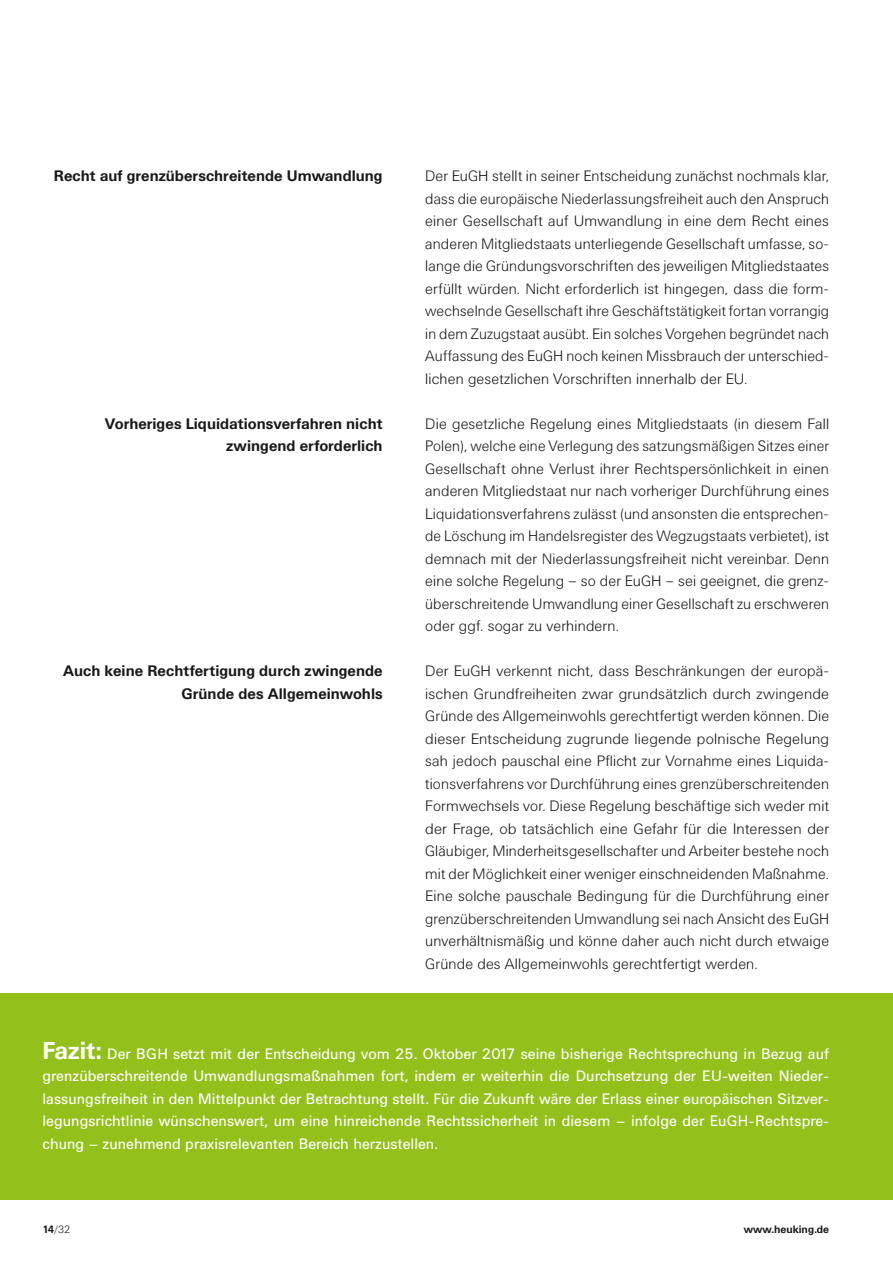
<style>
.page{position:relative;width:893px;height:1263px;background:#fff}
.page>*{position:absolute;margin:0;border:0;box-sizing:border-box;transform-origin:0 0}
.t1{font:300 15px/22.5px "Univers BQ";letter-spacing:.01em;color:#1a1918;text-align:justify}
.t2{font:15px/22.5px "Univers BQ";color:#fff;text-align:justify}
.t3{font:700 15px/22.5px "Univers BQ";color:#1a1918;text-align:right}
.t4{font:700 10.5px "Univers BQ";color:#1a1918}
.t5{font:300 10.5px "Univers BQ";color:#1a1918}
.s1{font-weight:700;font-size:24px}
.s2{font-weight:700}
</style>
<div class="page">
<div style="left:0;top:994px;width:893px;height:206px;background:#94c01c"></div>
<p class="t3" style="left:54px;top:165px;width:330px">Recht auf grenzüberschreitende Umwandlung</p>
<p class="t3" style="left:105px;top:412px;width:279px">Vorheriges Liquidationsverfahren nicht zwingend erforderlich</p>
<p class="t3" style="left:63px;top:660px;width:321px">Auch keine Rechtfertigung durch zwingende<br>Gründe des Allgemeinwohls</p>
<p class="t1" style="left:425px;top:165px;width:405px">Der EuGH stellt in seiner Entscheidung zunächst nochmals klar, dass die europäische Niederlassungsfreiheit auch den Anspruch einer Gesellschaft auf Umwandlung in eine dem Recht eines anderen Mitgliedstaats unterliegende Gesellschaft umfasse, so&shy;lange die Gründungsvorschriften des jeweiligen Mitgliedstaates erfüllt würden. Nicht erforderlich ist hingegen, dass die form&shy;wechselnde Gesellschaft ihre Geschäftstätigkeit fortan vorrangig in dem Zuzugstaat ausübt. Ein solches Vorgehen begründet nach Auffassung des EuGH noch keinen Missbrauch der unterschied&shy;lichen gesetzlichen Vorschriften innerhalb der EU.</p>
<p class="t1" style="left:425px;top:413px;width:405px">Die gesetzliche Regelung eines Mitgliedstaats (in diesem Fall Polen), welche eine Verlegung des satzungsmäßigen Sitzes einer Gesellschaft ohne Verlust ihrer Rechtspersönlichkeit in einen anderen Mitgliedstaat nur nach vorheriger Durchführung eines Liquidationsverfahrens zulässt (und ansonsten die entsprechen&shy;de Löschung im Handelsregister des Wegzugstaats verbietet), ist demnach mit der Niederlassungsfreiheit nicht vereinbar. Denn eine solche Regelung – so der EuGH – sei geeignet, die grenz&shy;überschreitende Umwandlung einer Gesellschaft zu erschweren oder ggf. sogar zu verhindern.</p>
<p class="t1" style="left:425px;top:660px;width:405px;text-align:left">Der EuGH verkennt nicht, dass Beschränkungen der europä&shy;ischen Grundfreiheiten zwar grundsätzlich durch zwingende Gründe des Allgemeinwohls gerechtfertigt werden können. Die dieser Entscheidung zugrunde liegende polnische Regelung sah jedoch pauschal eine Pflicht zur Vornahme eines Liquida&shy;tionsverfahrens vor Durchführung eines grenzüberschreitenden Formwechsels vor. Diese Regelung beschäftige sich weder mit der Frage, ob tatsächlich eine Gefahr für die Interessen der Gläubiger, Minderheitsgesellschafter und Arbeiter bestehe noch mit der Möglichkeit einer weniger einschneidenden Maßnahme.<br>Eine solche pauschale Bedingung für die Durchführung einer grenzüberschreitenden Umwandlung sei nach Ansicht des EuGH unverhältnismäßig und könne daher auch nicht durch etwaige Gründe des Allgemeinwohls gerechtfertigt werden.</p>
<p class="t2" style="left:43px;top:1043px;width:788px"><span class="s1">Fazit:</span> Der BGH setzt mit der Entscheidung vom 25. Oktober 2017 seine bisherige Rechtsprechung in Bezug auf grenzüberschreitende Umwandlungsmaßnahmen fort, indem er weiterhin die Durchsetzung der EU-weiten Nieder&shy;lassungsfreiheit in den Mittelpunkt der Betrachtung stellt. Für die Zukunft wäre der Erlass einer europäischen Sitzver&shy;legungsrichtlinie wünschenswert, um eine hinreichende Rechtssicherheit in diesem – infolge der EuGH-Rechtspre&shy;chung – zunehmend praxisrelevanten Bereich herzustellen.</p>
<p class="t5" style="left:43px;top:1224px;width:29px"><span class="s2">14</span>/32</p>
<p class="t4" style="left:744px;top:1223px;width:87px">www.heuking.de</p>
</div>
